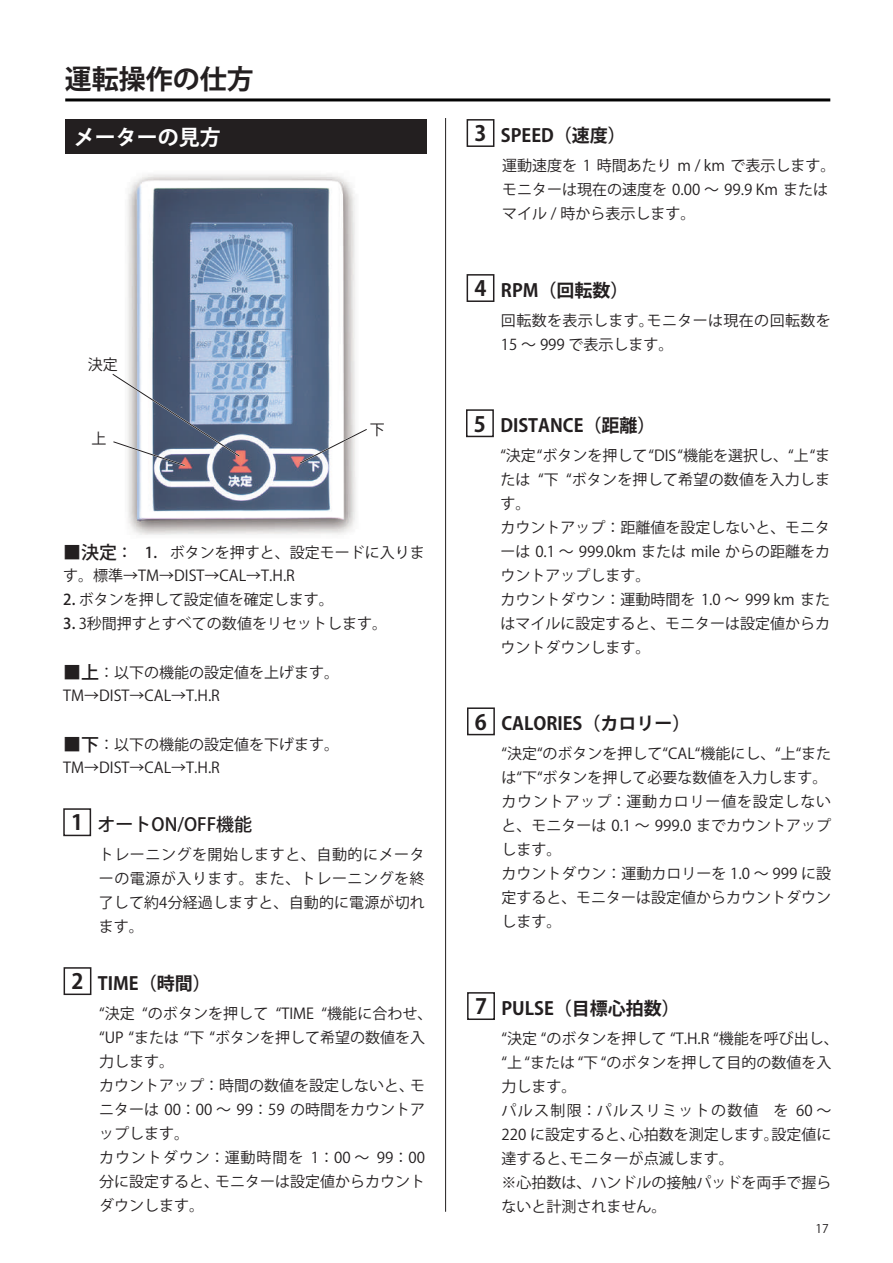
<style>
.page{position:relative;width:893px;height:1263px;background:#fff}
.page>*{position:absolute;margin:0;border:0;box-sizing:border-box;transform-origin:0 0}
.t1{font:700 27px "Koz Go Pr 6 N";color:#231f20}
.t2{font:700 21px "Koz Go Pr 6 N";color:#fff}
.t3{font:700 21px "Koz Go Pr 6 N";color:#231f20}
.t4{font:700 18px "Koz Go Pr 6 N";color:#231f20}
.t5{font:500 18px "Koz Go Pr 6 N";color:#231f20}
.t6{font:15px/24px "Koz Go Pr 6 N";color:#231f20}
.t7{font:15px/24px "Koz Go Pr 6 N";letter-spacing:.025em;color:#231f20}
.t8{font:12px "Koz Go Pr 6 N";color:#231f20}
.s1{font-weight:500;font-size:18px}
.s2{font-weight:500}
</style>
<div class="page">
<hr style="left:65px;top:98px;width:765px;height:3px;background:#030303">
<img style="left:127px;top:160px;width:320px;height:379px">
<hr style="left:445px;top:118px;width:1px;height:1094px;background:#231f20">
<div style="left:65px;top:119px;width:361px;height:34px;background:#231f20"></div>
<svg style="left:298px;top:427px;width:71px;height:38px"></svg>
<svg style="left:112px;top:372px;width:129px;height:95px"></svg>
<div style="left:64px;top:967px;width:27px;height:28px;border:2px solid #231f20"></div>
<div style="left:467px;top:119px;width:27px;height:28px;border:2px solid #231f20"></div>
<div style="left:466px;top:409px;width:28px;height:28px;border:2px solid #231f20"></div>
<div style="left:467px;top:707px;width:28px;height:28px;border:2px solid #231f20"></div>
<div style="left:467px;top:274px;width:27px;height:28px;border:2px solid #231f20"></div>
<div style="left:63px;top:808px;width:28px;height:28px;border:2px solid #231f20"></div>
<div style="left:467px;top:992px;width:28px;height:28px;border:2px solid #231f20"></div>
<h1 class="t1" style="left:65px;top:64px;width:191px">運転操作の仕方</h1>
<h2 class="t2" style="left:74px;top:126px;width:148px">メーターの見方</h2>
<p class="t6" style="left:88px;top:352px;width:32px">決定</p>
<p class="t6" style="left:91px;top:427px;width:17px">上</p>
<p class="t6" style="left:370px;top:418px;width:16px">下</p>
<p class="t6" style="left:63px;top:542px;width:363px;line-height:22.5px"><span class="s1">■決定</span><span class="s2">： 1.</span> ボタンを押すと、設定モードに入ります。標準→TM→DIST→CAL→T.H.R</p>
<p class="t6" style="left:63px;top:587px;width:272px"><span class="s2">2.</span> ボタンを押して設定値を確定します。</p>
<p class="t6" style="left:63px;top:611px;width:325px"><span class="s2">3.</span> 3秒間押すとすべての数値をリセットします。</p>
<p class="t6" style="left:63px;top:662px;width:278px;line-height:22.5px"><span class="s1">■上</span>：以下の機能の設定値を上げます。<br>TM→DIST→CAL→T.H.R</p>
<p class="t6" style="left:63px;top:734px;width:278px;line-height:22.5px"><span class="s1">■下</span>：以下の機能の設定値を下げます。<br>TM→DIST→CAL→T.H.R</p>
<h2 class="t3" style="left:71px;top:811px;width:14px">1</h2>
<p class="t5" style="left:98px;top:814px;width:156px">オートON/OFF機能</p>
<p class="t6" style="left:99px;top:843px;width:327px;text-align:justify">トレーニングを開始しますと、自動的にメーターの電源が入ります。また、トレーニングを終了して約4分経過しますと、自動的に電源が切れます。</p>
<h2 class="t3" style="left:71px;top:970px;width:14px">2</h2>
<p class="t4" style="left:98px;top:973px;width:114px">TIME（時間）</p>
<p class="t6" style="left:99px;top:1002px;width:335px">“決定 “のボタンを押して “TIME “機能に合わせ、“UP “または “下 “ボタンを押して希望の数値を入力します。<br>カウントアップ：時間の数値を設定しないと、モニターは 00：00 ～ 99：59 の時間をカウントアップします。<br>カウントダウン：運動時間を 1：00 ～ 99：00分に設定すると、モニターは設定値からカウントダウンします。</p>
<h2 class="t3" style="left:474px;top:122px;width:14px">3</h2>
<p class="t4" style="left:501px;top:125px;width:126px">SPEED（速度）</p>
<p class="t6" style="left:502px;top:154px;width:335px">運動速度を 1 時間あたり m / km で表示します。モニターは現在の速度を 0.00 ～ 99.9 Km またはマイル / 時から表示します。</p>
<h2 class="t3" style="left:474px;top:277px;width:14px">4</h2>
<p class="t4" style="left:501px;top:280px;width:129px">RPM（回転数）</p>
<p class="t7" style="left:501px;top:309px;width:331px">回転数を表示します。モニターは現在の回転数を<br>15 ～ 999 で表示します。</p>
<h2 class="t3" style="left:474px;top:412px;width:14px">5</h2>
<p class="t4" style="left:500px;top:415px;width:157px">DISTANCE（距離）</p>
<p class="t6" style="left:500px;top:444px;width:331px">“決定“ボタンを押して“DIS“機能を選択し、“上“または “下 “ボタンを押して希望の数値を入力します。<br>カウントアップ：距離値を設定しないと、モニターは 0.1 ～ 999.0km または mile からの距離をカウントアップします。<br>カウントダウン：運動時間を 1.0 ～ 999 km またはマイルに設定すると、モニターは設定値からカウントダウンします。</p>
<h2 class="t3" style="left:475px;top:710px;width:14px">6</h2>
<p class="t4" style="left:501px;top:713px;width:191px">CALORIES（カロリー）</p>
<p class="t6" style="left:501px;top:742px;width:331px">“決定“のボタンを押して“CAL“機能にし、“上“または“下“ボタンを押して必要な数値を入力します。カウントアップ：運動カロリー値を設定しないと、モニターは 0.1 ～ 999.0 までカウントアップします。<br>カウントダウン：運動カロリーを 1.0 ～ 999 に設定すると、モニターは設定値からカウントダウンします。</p>
<h2 class="t3" style="left:475px;top:995px;width:14px">7</h2>
<p class="t4" style="left:501px;top:998px;width:180px">PULSE（目標心拍数）</p>
<p class="t6" style="left:501px;top:1026px;width:339px">“決定 “のボタンを押して “T.H.R “機能を呼び出し、“上 “または “下 “のボタンを押して目的の数値を入力します。<br>パルス制限：パルスリミットの数値　を 60 ～<br>220 に設定すると、心拍数を測定します。設定値に達すると、モニターが点滅します。<br>※心拍数は、ハンドルの接触パッドを両手で握らないと計測されません。</p>
<p class="t8" style="left:815px;top:1222px;width:15px">17</p>
</div>
